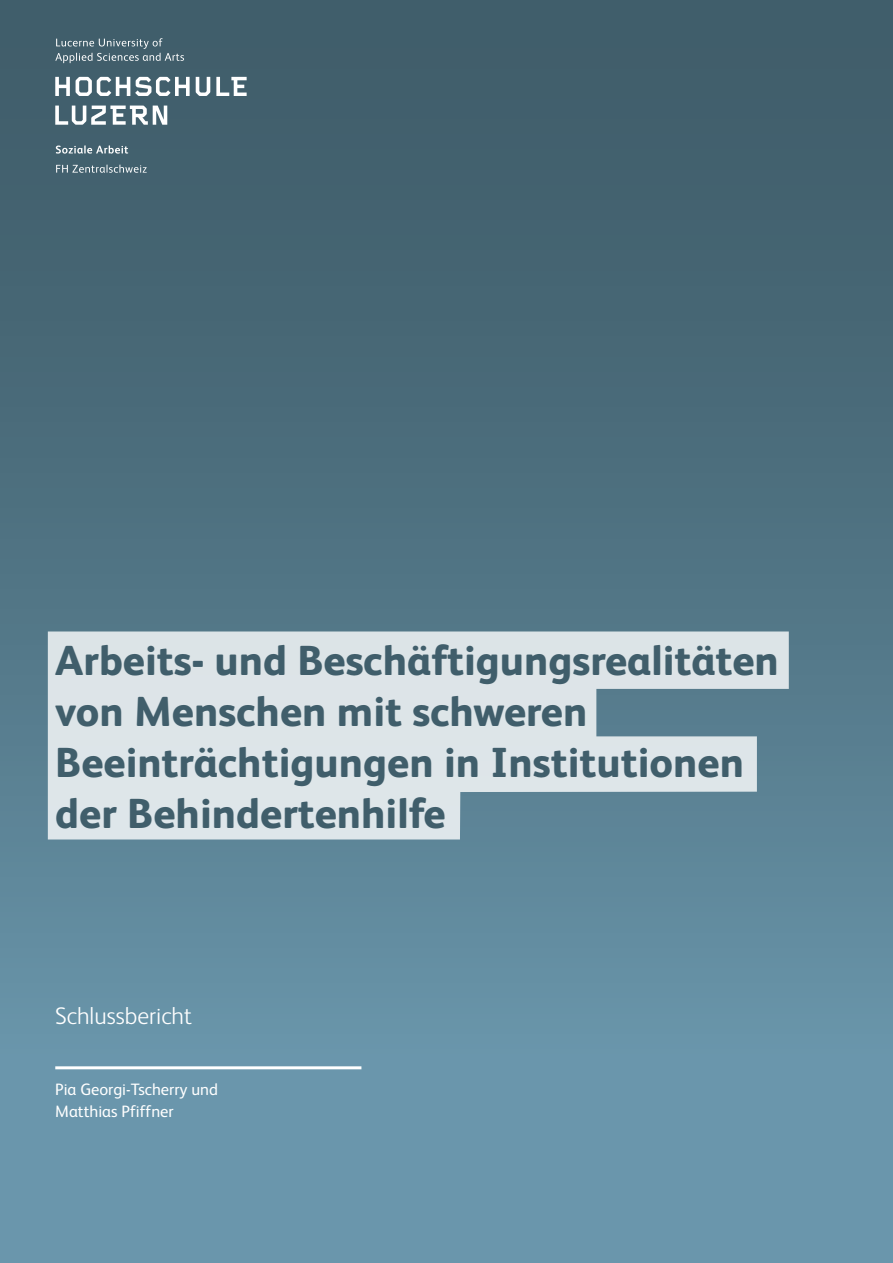
<style>
.page{position:relative;width:893px;height:1263px;background:#fff}
.page>*{position:absolute;margin:0;border:0;box-sizing:border-box;transform-origin:0 0}
.t1{font:800 42px/51px "FS Albert";color:#405e6b}
.t2{font:300 24px "FS Albert";color:#fff}
.t3{font:16.5px/22.5px "FS Albert";color:#fff}
</style>
<div class="page">
<div style="left:0;top:0;width:893px;height:1263px;background:linear-gradient(to bottom,#3b5763,#6e9cb2)"></div>
<svg style="left:48px;top:631px;width:741px;height:208px;background:#c7d4da"></svg>
<hr style="left:55px;top:1066px;width:306px;height:3px;background:#fff">
<svg style="left:55px;top:106px;width:112px;height:19px"></svg>
<svg style="left:55px;top:77px;width:15px;height:19px"></svg>
<svg style="left:196px;top:77px;width:14px;height:19px"></svg>
<svg style="left:76px;top:77px;width:114px;height:19px"></svg>
<svg style="left:216px;top:77px;width:31px;height:19px"></svg>
<svg style="left:55px;top:38px;width:129px;height:25px;background:#5b7580"></svg>
<svg style="left:56px;top:145px;width:72px;height:9px"></svg>
<svg style="left:56px;top:165px;width:91px;height:8px"></svg>
<p class="t1" style="left:55px;top:633px;width:725px">Arbeits- und Beschäftigungsrealitäten von Menschen mit schweren<br>Beeinträchtigungen in Institutionen der Behindertenhilfe</p>
<p class="t2" style="left:55px;top:1000px;width:138px">Schlussbericht</p>
<p class="t3" style="left:55px;top:1077px;width:164px">Pia Georgi-Tscherry und<br>Matthias Pfiffner</p>
</div>
